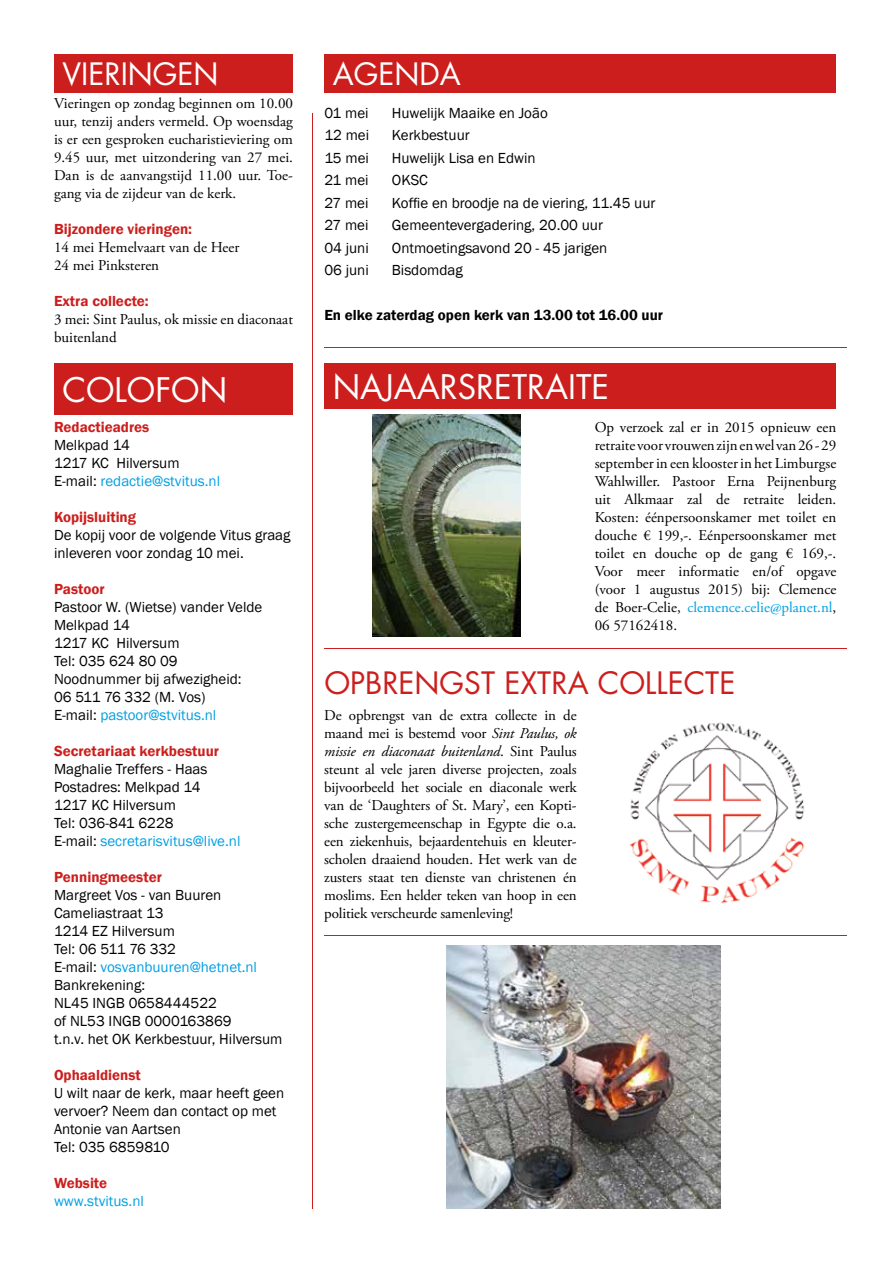
<style>
.page{position:relative;width:893px;height:1263px;background:#fff}
.page>*{position:absolute;margin:0;border:0;box-sizing:border-box;transform-origin:0 0}
.t1{font:33px "Futura";color:#fff}
.t2{font:30px "Futura";color:#cc1f1d}
.t3{font:30px "Futura";color:#fff}
.t4{font:15px/18px "Adobe Garamond Pro";color:#000;text-align:justify}
.t5{font:15px/18px "Franklin Gothic";color:#000}
.t6{font:600 15px "Franklin Gothic";color:#cc1f1d}
.t7{font:600 15px "Franklin Gothic";color:#000}
.t8{font:15px "Franklin Gothic";color:#009fe3}
.s1{color:#009fe3}
.s2{font-style:italic}
</style>
<div class="page">
<div style="left:324px;top:54px;width:512px;height:39px;background:#cc1f1d"></div>
<div style="left:324px;top:363px;width:512px;height:46px;background:#cc1f1d"></div>
<div style="left:54px;top:54px;width:239px;height:39px;background:#cc1f1d"></div>
<div style="left:54px;top:363px;width:239px;height:52px;background:#cc1f1d"></div>
<hr style="left:324px;top:648px;width:523px;height:1px;background:#cc1f1d">
<hr style="left:312px;top:114px;width:1px;height:1095px;background:#cc1f1d">
<hr style="left:324px;top:348px;width:523px;height:1px;background:#cc1f1d">
<img style="left:373px;top:415px;width:147px;height:221px">
<img style="left:629px;top:722px;width:176px;height:182px">
<hr style="left:324px;top:935px;width:523px;height:1px;background:#cc1f1d">
<img style="left:446px;top:945px;width:275px;height:264px">
<h2 class="t3" style="left:63px;top:53px;width:158px">VIERINGEN</h2>
<p class="t4" style="left:54px;top:95px;width:240px">Vieringen op zondag beginnen om 10.00 uur, tenzij anders vermeld. Op woensdag is er een gesproken eucharistieviering om 9.45 uur, met uitzondering van 27 mei.<br>Dan is de aanvangstijd 11.00 uur. Toe&shy;gang via de zijdeur van de kerk.</p>
<p class="t6" style="left:54px;top:220px;width:140px">Bijzondere vieringen:</p>
<p class="t4" style="left:54px;top:239px;width:187px">14 mei Hemelvaart van de Heer<br>24 mei Pinksteren</p>
<p class="t6" style="left:54px;top:292px;width:96px">Extra collecte:</p>
<p class="t4" style="left:54px;top:311px;width:240px">3 mei: Sint Paulus, ok missie en diaconaat buitenland</p>
<h1 class="t1" style="left:63px;top:367px;width:166px">COLOFON</h1>
<p class="t6" style="left:54px;top:418px;width:97px">Redactieadres</p>
<p class="t5" style="left:54px;top:436px;width:168px">Melkpad 14<br>1217 KC Hilversum<br>E-mail: <span class="s1">redactie@stvitus.nl</span></p>
<p class="t6" style="left:54px;top:508px;width:84px">Kopijsluiting</p>
<p class="t5" style="left:54px;top:526px;width:238px">De kopij voor de volgende Vitus graag inleveren voor zondag 10 mei.</p>
<p class="t6" style="left:54px;top:580px;width:52px">Pastoor</p>
<p class="t5" style="left:54px;top:598px;width:210px">Pastoor W. (Wietse) vander Velde<br>Melkpad 14<br>1217 KC Hilversum<br>Tel: 035 624 80 09<br>Noodnummer bij afwezigheid:<br>06 511 76 332 (M. Vos)<br>E-mail: <span class="s1">pastoor@stvitus.nl</span></p>
<p class="t6" style="left:54px;top:742px;width:167px">Secretariaat kerkbestuur</p>
<p class="t5" style="left:54px;top:760px;width:188px">Maghalie Treffers - Haas<br>Postadres: Melkpad 14<br>1217 KC Hilversum<br>Tel: 036-841 6228<br>E-mail: <span class="s1">secretarisvitus@live.nl</span></p>
<p class="t6" style="left:54px;top:868px;width:109px">Penningmeester</p>
<p class="t5" style="left:54px;top:886px;width:230px">Margreet Vos - van Buuren<br>Cameliastraat 13<br>1214 EZ Hilversum<br>Tel: 06 511 76 332<br>E-mail: <span class="s1">vosvanbuuren@hetnet.nl<br></span>Bankrekening:<br>NL45 INGB 0658444522<br>of NL53 INGB 0000163869<br>t.n.v. het OK Kerkbestuur, Hilversum</p>
<p class="t6" style="left:54px;top:1066px;width:88px">Ophaaldienst</p>
<p class="t5" style="left:54px;top:1084px;width:232px">U wilt naar de kerk, maar heeft geen vervoer? Neem dan contact op met<br>Antonie van Aartsen<br>Tel: 035 6859810</p>
<p class="t6" style="left:54px;top:1174px;width:55px">Website</p>
<p class="t8" style="left:54px;top:1192px;width:91px">www.stvitus.nl</p>
<h2 class="t3" style="left:333px;top:53px;width:129px">AGENDA</h2>
<p class="t5" style="left:324px;top:104px;width:46px">01 mei</p>
<p class="t5" style="left:392px;top:104px;width:157px">Huwelijk Maaike en João</p>
<p class="t5" style="left:324px;top:127px;width:46px">12 mei</p>
<p class="t5" style="left:392px;top:127px;width:79px">Kerkbestuur</p>
<p class="t5" style="left:324px;top:149px;width:46px">15 mei</p>
<p class="t5" style="left:392px;top:149px;width:145px">Huwelijk Lisa en Edwin</p>
<p class="t5" style="left:324px;top:172px;width:46px">21 mei</p>
<p class="t5" style="left:392px;top:172px;width:38px">OKSC</p>
<p class="t5" style="left:324px;top:194px;width:46px">27 mei</p>
<p class="t5" style="left:392px;top:194px;width:265px">Koffie en broodje na de viering, 11.45 uur</p>
<p class="t5" style="left:324px;top:217px;width:46px">27 mei</p>
<p class="t5" style="left:392px;top:217px;width:213px">Gemeentevergadering, 20.00 uur</p>
<p class="t5" style="left:324px;top:239px;width:46px">04 juni</p>
<p class="t5" style="left:392px;top:239px;width:217px">Ontmoetingsavond 20 - 45 jarigen</p>
<p class="t5" style="left:324px;top:262px;width:46px">06 juni</p>
<p class="t5" style="left:392px;top:262px;width:72px">Bisdomdag</p>
<p class="t7" style="left:324px;top:306px;width:340px">En elke zaterdag open kerk van 13.00 tot 16.00 uur</p>
<h1 class="t1" style="left:333px;top:364px;width:278px">NAJAARSRETRAITE</h1>
<p class="t4" style="left:595px;top:419px;width:243px">Op verzoek zal er in 2015 opnieuw een retraite voor vrouwen zijn en wel van 26 - 29 september in een klooster in het Limburgse Wahlwiller. Pastoor Erna Peijnenburg uit Alkmaar zal de retraite leiden.<br>Kosten: éénpersoonskamer met toilet en douche € 199,-. Eénpersoonskamer met toilet en douche op de gang € 169,-.<br>Voor meer informatie en/of opgave (voor 1 augustus 2015) bij: Clemence de Boer-Celie, <span class="s1">clemence.celie@planet.nl</span>, 06 57162418.</p>
<h2 class="t2" style="left:324px;top:662px;width:413px">OPBRENGST EXTRA COLLECTE</h2>
<p class="t4" style="left:324px;top:707px;width:254px">De opbrengst van de extra collecte in de maand mei is bestemd voor <span class="s2">Sint Paulus, ok missie en diaconaat buitenland</span>. Sint Paulus steunt al vele jaren diverse projecten, zoals bijvoorbeeld het sociale en diaconale werk van de ‘Daughters of St. Mary’, een Kopti&shy;sche zustergemeenschap in Egypte die o.a. een ziekenhuis, bejaardentehuis en kleuter&shy;scholen draaiend houden. Het werk van de zusters staat ten dienste van christenen én moslims. Een helder teken van hoop in een politiek verscheurde samenleving!</p>
</div>
